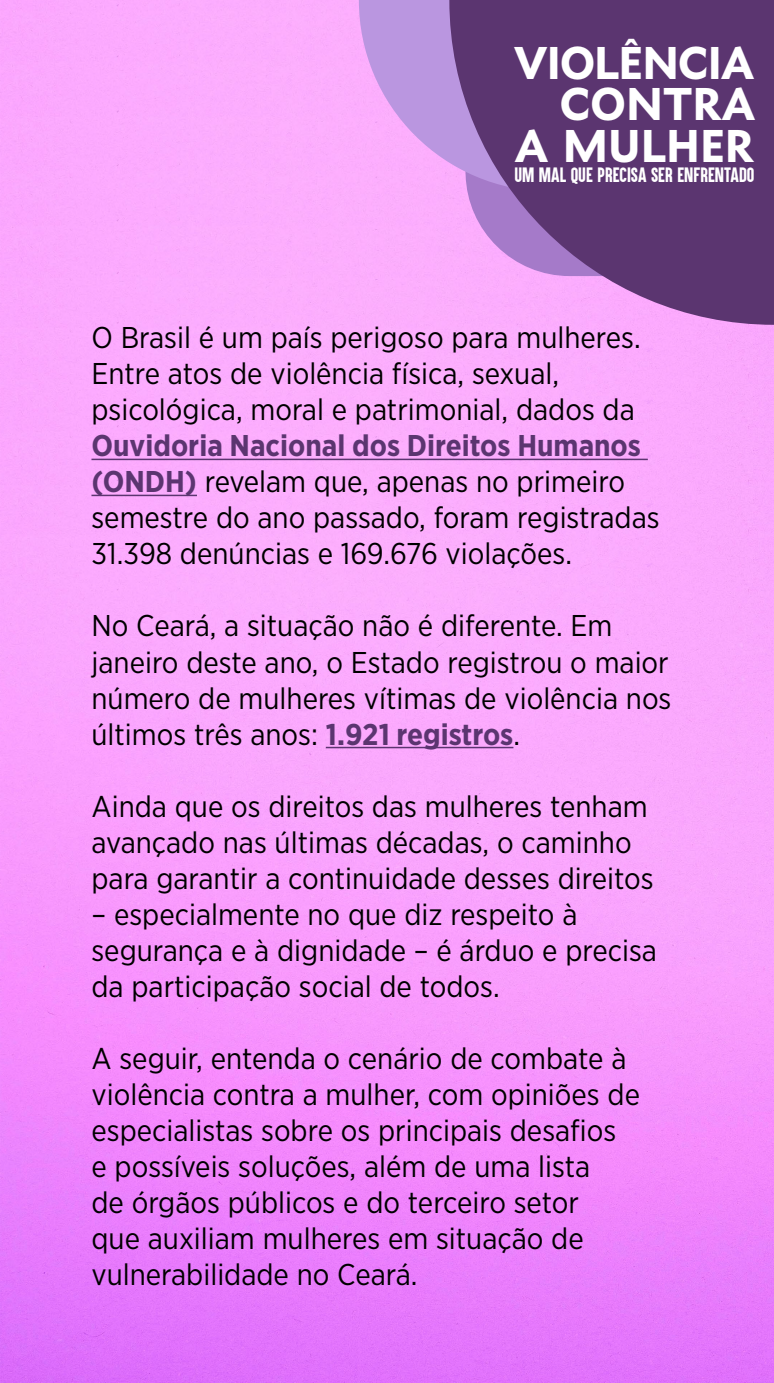
<style>
.page{position:relative;width:774px;height:1383px;background:#fff}
.page>*{position:absolute;margin:0;border:0;box-sizing:border-box;transform-origin:0 0}
.t1{font:900 41.4px/41.4px "Metro Nova Pro";color:#fff;text-align:right}
.t2{font:30px/36px "Gotham Narrow";color:#000}
.t3{font:17.1px "Aku&Kamu";color:#fff}
.s1{font-weight:700;color:#5b3570}
</style>
<div class="page">
<img style="left:0;top:0;width:774px;height:1382px">
<hr style="left:91px;top:458px;width:557px;height:2px;background:#5b3570">
<hr style="left:91px;top:494px;width:106px;height:2px;background:#5b3570">
<hr style="left:326px;top:746px;width:187px;height:2px;background:#5b3570">
<svg style="left:359px;top:0;width:90px;height:276px;background:#e1a4f1"></svg>
<svg style="left:449px;top:0;width:325px;height:325px;background:#794d8d"></svg>
<h1 class="t1" style="left:514px;top:42px;width:242px">VIOLÊNCIA<br>CONTRA<br>A MULHER</h1>
<p class="t3" style="left:514px;top:164px;width:241px">UM MAL QUE PRECISA SER ENFRENTADO</p>
<p class="t2" style="left:91px;top:319px;width:551px">O Brasil é um país perigoso para mulheres.<br>Entre atos de violência física, sexual, psicológica, moral e patrimonial, dados da</p>
<p class="t2" style="left:91px;top:427px;width:570px"><span class="s1">Ouvidoria Nacional dos Direitos Humanos (ONDH)</span> revelam que, apenas no primeiro semestre do ano passado, foram registradas 31.398 denúncias e 169.676 violações.</p>
<p class="t2" style="left:91px;top:607px;width:582px">No Ceará, a situação não é diferente. Em janeiro deste ano, o Estado registrou o maior número de mulheres vítimas de violência nos últimos três anos: <span class="s1">1.921 registros</span>.</p>
<p class="t2" style="left:91px;top:787px;width:564px">Ainda que os direitos das mulheres tenham avançado nas últimas décadas, o caminho para garantir a continuidade desses direitos</p>
<p class="t2" style="left:91px;top:895px;width:567px">– especialmente no que diz respeito à segurança e à dignidade – é árduo e precisa da participação social de todos.</p>
<p class="t2" style="left:91px;top:1039px;width:550px">A seguir, entenda o cenário de combate à violência contra a mulher, com opiniões de especialistas sobre os principais desafios<br>e possíveis soluções, além de uma lista<br>de órgãos públicos e do terceiro setor<br>que auxiliam mulheres em situação de vulnerabilidade no Ceará.</p>
</div>
